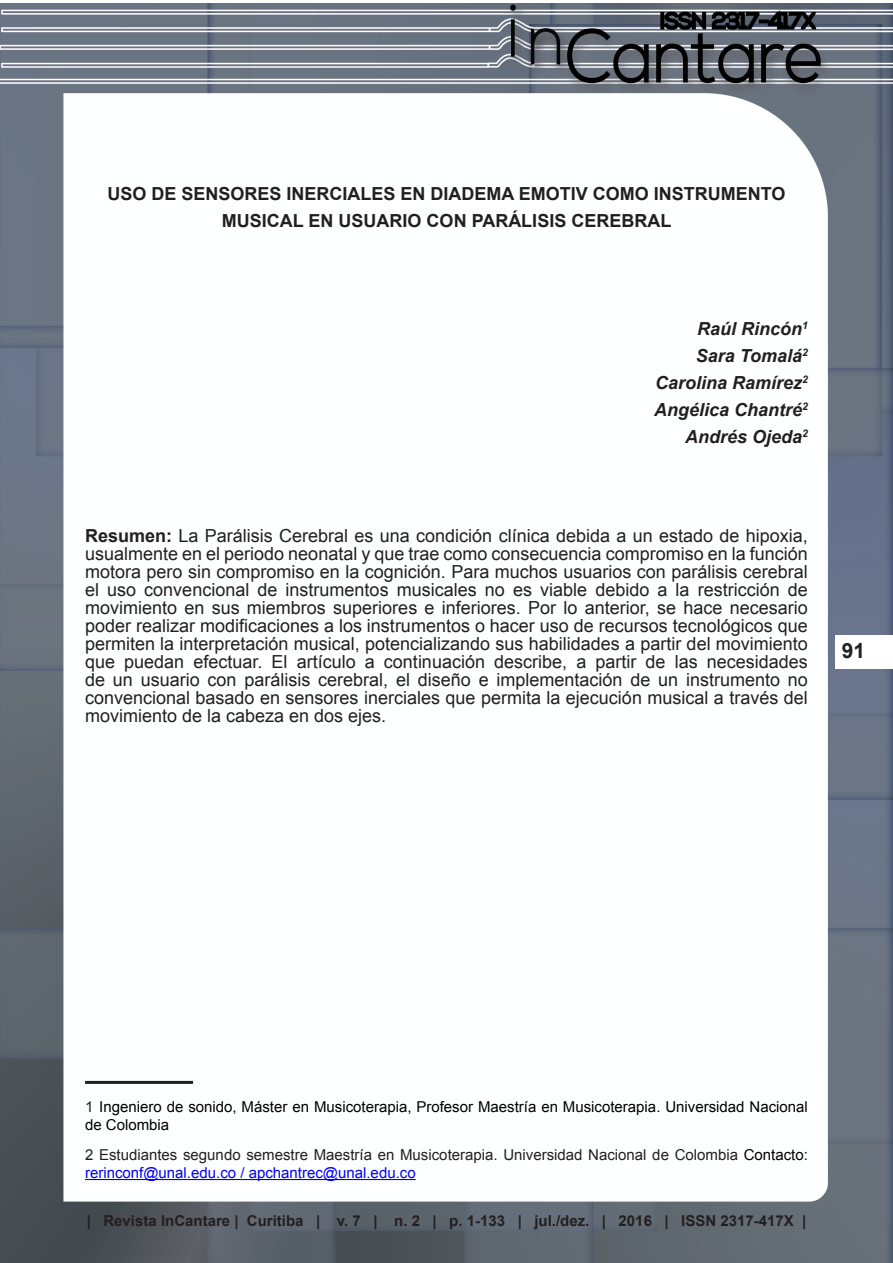
<style>
.page{position:relative;width:893px;height:1263px;background:#fff}
.page>*{position:absolute;margin:0;border:0;box-sizing:border-box;transform-origin:0 0}
.t1{font:700 21px "Arial";color:#231f20}
.t2{font:18px/18px "Arial";color:#231f20;text-align:justify}
.t3{font:700 18px/27px "Arial";color:#231f20;text-align:center}
.t4{font:italic 700 18px/27px "Arial";color:#231f20;text-align:right}
.t5{font:15px/18px "Arial";color:#231f20}
.t6{font:15px/18px "Arial";color:#000}
.t7{font:700 15px "Arial";color:#231f20}
.s1{font-weight:700}
.s2{color:#231f20}
.s3{color:#000}
.s4{color:#00f}
</style>
<div class="page">
<img style="left:0;top:3px;width:893px;height:1260px">
<div style="left:836px;top:635px;width:57px;height:33px;background:#fff"></div>
<hr style="left:85px;top:1081px;width:108px;height:3px;background:#231f20">
<hr style="left:85px;top:1179px;width:331px;height:1px;background:#00f">
<p class="t3" style="left:107px;top:181px;width:680px">USO DE SENSORES INERCIALES EN DIADEMA EMOTIV COMO INSTRUMENTO<br>MUSICAL EN USUARIO CON PARÁLISIS CEREBRAL</p>
<p class="t4" style="left:654px;top:316px;width:155px">Raúl Rincón<sup>1<br></sup>Sara Tomalá<sup>2<br></sup>Carolina Ramírez<sup>2<br></sup>Angélica Chantré<sup>2<br></sup>Andrés Ojeda<sup>2</sup></p>
<p class="t2" style="left:85px;top:527px;width:724px"><span class="s1">Resumen:</span> La Parálisis Cerebral es una condición clínica debida a un estado de hipoxia, usualmente en el periodo neonatal y que trae como consecuencia compromiso en la función motora pero sin compromiso en la cognición. Para muchos usuarios con parálisis cerebral el uso convencional de instrumentos musicales no es viable debido a la restricción de movimiento en sus miembros superiores e inferiores. Por lo anterior, se hace necesario poder realizar modificaciones a los instrumentos o hacer uso de recursos tecnológicos que permiten la interpretación musical, potencializando sus habilidades a partir del movimiento que puedan efectuar. El artículo a continuación describe, a partir de las necesidades de un usuario con parálisis cerebral, el diseño e implementación de un instrumento no convencional basado en sensores inerciales que permita la ejecución musical a través del movimiento de la cabeza en dos ejes.</p>
<p class="t1" style="left:842px;top:636px;width:25px">91</p>
<p class="t6" style="left:85px;top:1098px;width:724px"><span class="s2">1</span> Ingeniero de sonido, Máster en Musicoterapia, Profesor Maestría en Musicoterapia. Universidad Nacional de Colombia</p>
<p class="t5" style="left:85px;top:1146px;width:724px">2 Estudiantes segundo semestre Maestría en Musicoterapia. Universidad Nacional de Colombia <span class="s3">Contacto: </span><span class="s4">rerinconf@unal.edu.co / apchantrec@unal.edu.co</span></p>
<p class="t7" style="left:87px;top:1211px;width:721px">| Revista InCantare | Curitiba | v. 7 | n. 2 | p. 1-133 | jul./dez. | 2016 | ISSN 2317-417X |</p>
</div>
